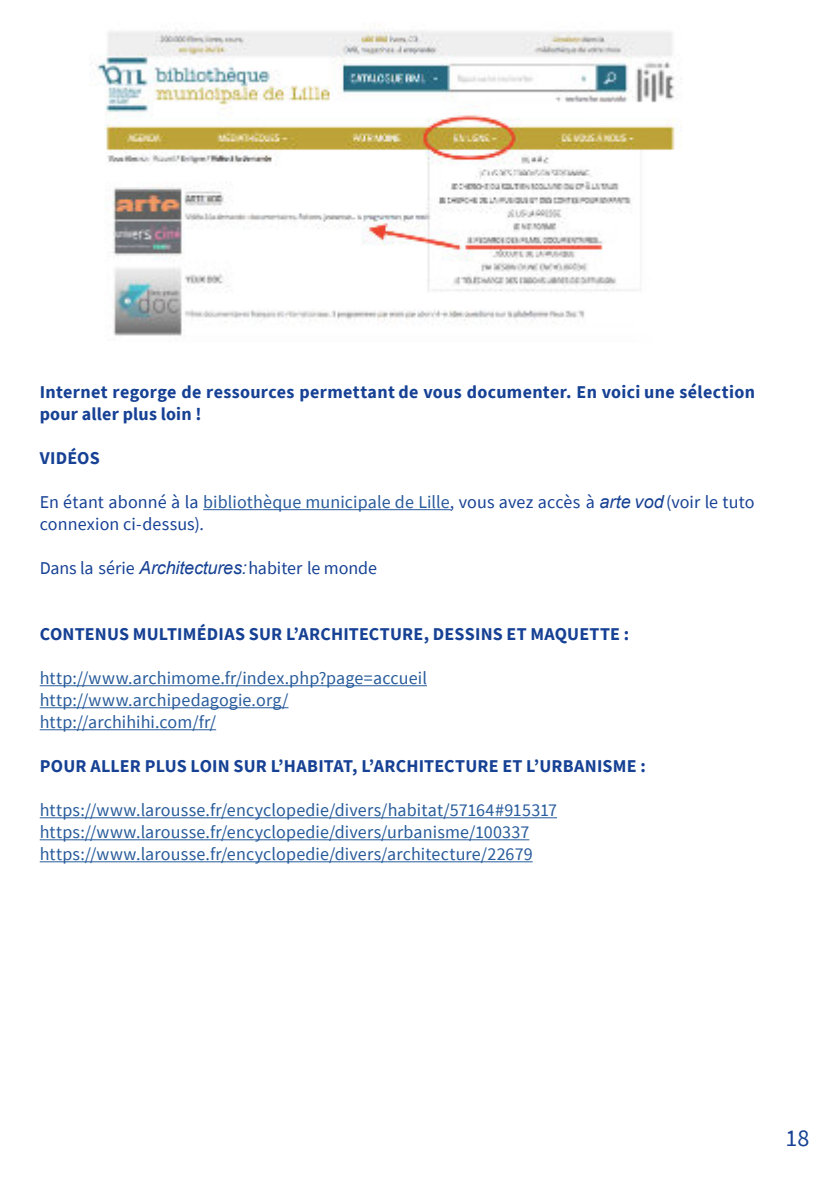
<style>
.page{position:relative;width:840px;height:1191px;background:#fff}
.page>*{position:absolute;margin:0;border:0;box-sizing:border-box;transform-origin:0 0}
.t1{font:24px "Source Sans Pro";color:#164194}
.t2{font:18px/22px "Source Sans Pro";letter-spacing:.01em;color:#275b9b}
.t3{font:700 18px/22px "Source Sans Pro";letter-spacing:.01em;color:#164194}
.t4{font:18px/22px "Source Sans Pro";letter-spacing:.005em;color:#164194}
.s1{color:#275b9b}
.s2{font-family:"Arial";font-style:italic}
</style>
<div class="page">
<hr style="left:203px;top:509px;width:247px;height:1px;background:#275b9b">
<hr style="left:40px;top:685px;width:387px;height:1px;background:#275b9b">
<hr style="left:40px;top:707px;width:248px;height:1px;background:#275b9b">
<hr style="left:40px;top:729px;width:176px;height:1px;background:#275b9b">
<hr style="left:40px;top:817px;width:516px;height:1px;background:#275b9b">
<hr style="left:40px;top:839px;width:489px;height:1px;background:#275b9b">
<hr style="left:40px;top:861px;width:492px;height:1px;background:#275b9b">
<img style="left:91px;top:29px;width:591px;height:307px">
<p class="t3" style="left:40px;top:382px;width:716px">Internet regorge de ressources permettant de vous documenter. En voici une sélection pour aller plus loin !</p>
<p class="t3" style="left:40px;top:448px;width:61px">VIDÉOS</p>
<p class="t4" style="left:40px;top:492px;width:716px">En étant abonné à la <span class="s1">bibliothèque municipale de Lille</span>, vous avez accès à <span class="s2">arte vod</span>(voir le tuto connexion ci-dessus).</p>
<p class="t4" style="left:40px;top:558px;width:339px">Dans la série <span class="s2">Architectures:</span>habiter le monde</p>
<p class="t3" style="left:40px;top:624px;width:590px">CONTENUS MULTIMÉDIAS SUR L’ARCHITECTURE, DESSINS ET MAQUETTE :</p>
<p class="t2" style="left:40px;top:668px;width:388px">http://www.archimome.fr/index.php?page=accueil http://www.archipedagogie.org/ http://archihihi.com/fr/</p>
<p class="t3" style="left:40px;top:756px;width:607px">POUR ALLER PLUS LOIN SUR L’HABITAT, L’ARCHITECTURE ET L’URBANISME :</p>
<p class="t2" style="left:40px;top:800px;width:518px">https://www.larousse.fr/encyclopedie/divers/habitat/57164#915317 https://www.larousse.fr/encyclopedie/divers/urbanisme/100337 https://www.larousse.fr/encyclopedie/divers/architecture/22679</p>
<h1 class="t1" style="left:785px;top:1127px;width:25px">18</h1>
</div>
